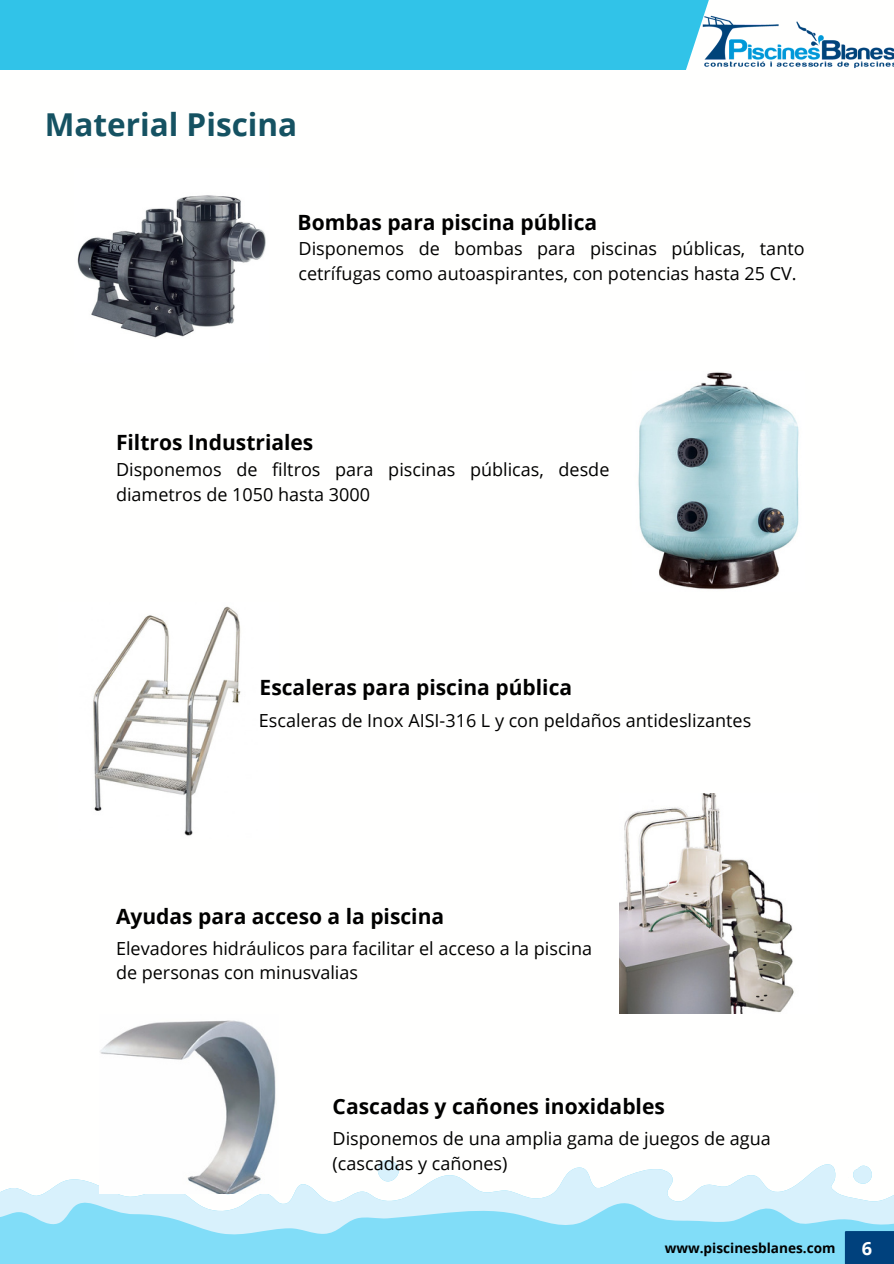
<style>
.page{position:relative;width:894px;height:1264px;background:#fff}
.page>*{position:absolute;margin:0;border:0;box-sizing:border-box;transform-origin:0 0}
.t1{font:700 31.5px "Open Sans";color:#155262}
.t2{font:700 21px "Open Sans";color:#000}
.t3{font:700 18.15px "Open Sans";color:#fff}
.t4{font:18px/24.8px "Open Sans";color:#000}
.t5{font:700 13.65px "Open Sans";color:#000}
</style>
<div class="page">
<div style="left:0;top:1237px;width:844px;height:26px;background:#81ddf8"></div>
<svg style="left:0;top:1160px;width:893px;height:77px"></svg>
<svg style="left:848px;top:1165px;width:24px;height:19px"></svg>
<img style="left:619px;top:793px;width:175px;height:220px">
<img style="left:638px;top:372px;width:161px;height:218px">
<img style="left:93px;top:606px;width:148px;height:230px">
<div style="left:0;top:0;width:893px;height:70px;background:#31c3e8"></div>
<svg style="left:686px;top:0;width:207px;height:70px"></svg>
<img style="left:700px;top:13px;width:193px;height:55px">
<img style="left:99px;top:1020px;width:179px;height:173px">
<img style="left:77px;top:195px;width:189px;height:143px">
<div style="left:844px;top:1230px;width:49px;height:33px;background:#00417d"></div>
<p class="t1" style="left:45px;top:103px;width:254px">Material Piscina</p>
<p class="t2" style="left:297px;top:207px;width:301px">Bombas para piscina pública</p>
<p class="t4" style="left:298px;top:236px;width:507px">Disponemos de bombas para piscinas públicas, tanto cetrífugas como autoaspirantes, con potencias hasta 25 CV.</p>
<p class="t2" style="left:116px;top:427px;width:199px">Filtros Industriales</p>
<p class="t4" style="left:116px;top:456px;width:495px">Disponemos de filtros para piscinas públicas, desde diametros de 1050 hasta 3000</p>
<p class="t2" style="left:259px;top:672px;width:314px">Escaleras para piscina pública</p>
<p class="t4" style="left:259px;top:707px;width:493px">Escaleras de Inox AISI-316 L y con peldaños antideslizantes</p>
<p class="t2" style="left:116px;top:901px;width:329px">Ayudas para acceso a la piscina</p>
<p class="t4" style="left:116px;top:935px;width:477px">Elevadores hidráulicos para facilitar el acceso a la piscina de personas con minusvalias</p>
<p class="t2" style="left:332px;top:1091px;width:334px">Cascadas y cañones inoxidables</p>
<p class="t4" style="left:332px;top:1125px;width:439px">Disponemos de una amplia gama de juegos de agua (cascadas y cañones)</p>
<p class="t5" style="left:664px;top:1238px;width:172px">www.piscinesblanes.com</p>
<p class="t3" style="left:861px;top:1235px;width:12px">6</p>
</div>
